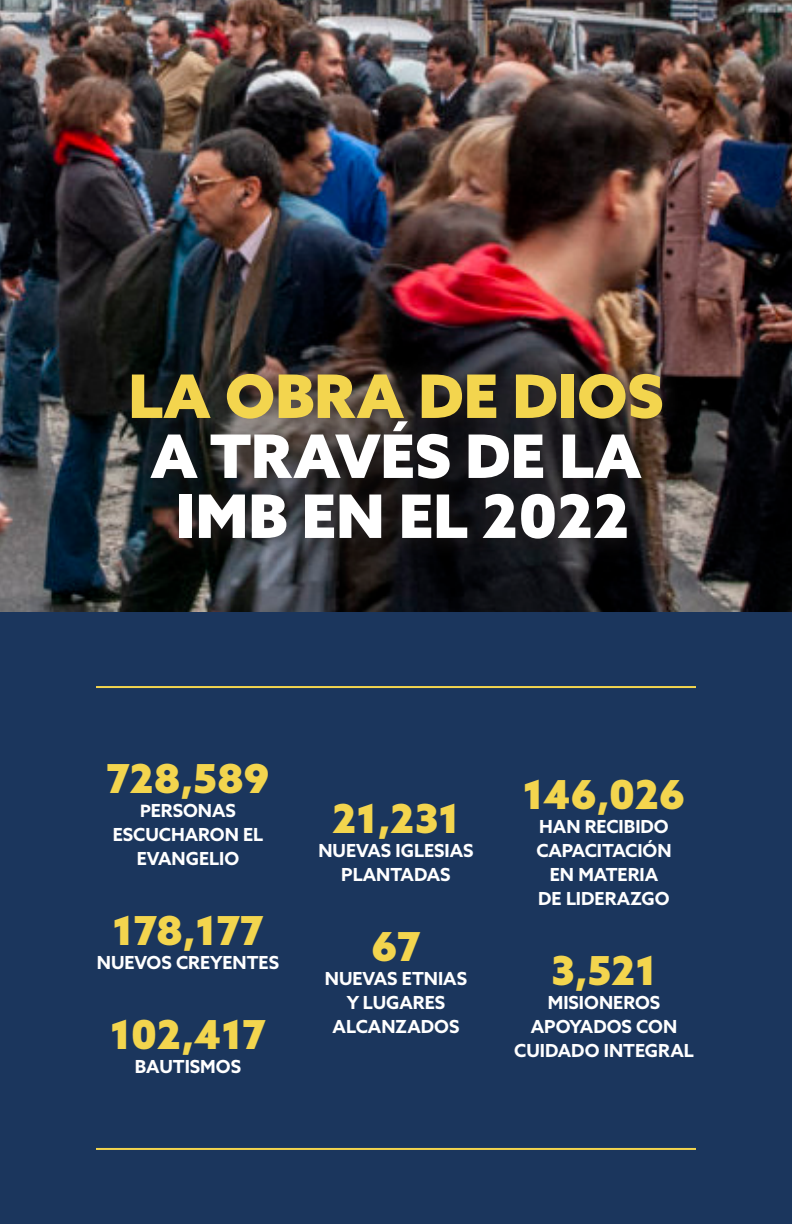
<style>
.page{position:relative;width:792px;height:1224px;background:#fff}
.page>*{position:absolute;margin:0;border:0;box-sizing:border-box;transform-origin:0 0}
.t1{font:900 60px "Azo Sans";color:#fff}
.t2{font:900 60px "Azo Sans";color:#f3d54e}
.t3{font:900 40px "Azo Sans";color:#f3d54e}
.t4{font:700 18px/24px "Azo Sans";color:#fff;text-align:center}
.s1{font-size:17px}
</style>
<div class="page">
<img style="left:0;top:0;width:792px;height:612px">
<div style="left:0;top:612px;width:792px;height:612px;background:#1b365d"></div>
<svg style="left:110px;top:352px;width:574px;height:208px;background:#2b2828"></svg>
<hr style="left:96px;top:686px;width:600px;height:2px;background:#f3d54e">
<hr style="left:96px;top:1148px;width:600px;height:2px;background:#f3d54e">
<p class="t2" style="left:128px;top:356px;width:537px">LA OBRA DE DIOS</p>
<p class="t1" style="left:150px;top:416px;width:493px">A TRAVÉS DE LA</p>
<p class="t1" style="left:176px;top:476px;width:455px">IMB EN EL 2022</p>
<p class="t3" style="left:106px;top:752px;width:165px">728,589</p>
<p class="t4" style="left:140px;top:799px;width:97px"><span class="s1">P</span>ERSONAS</p>
<p class="t4" style="left:113px;top:823px;width:152px">ESCUCHARON EL<br>EVANGELIO</p>
<p class="t3" style="left:113px;top:904px;width:152px">178,177</p>
<p class="t4" style="left:97px;top:951px;width:184px">NUEVOS CREYENTES</p>
<p class="t3" style="left:110px;top:1008px;width:157px">102,417</p>
<p class="t4" style="left:135px;top:1055px;width:108px">BAUTISMOS</p>
<p class="t3" style="left:332px;top:792px;width:129px">21,231</p>
<p class="t4" style="left:318px;top:839px;width:157px">NUEVAS IGLESIAS<br>PLANTADAS</p>
<p class="t3" style="left:372px;top:920px;width:50px">67</p>
<p class="t4" style="left:325px;top:967px;width:144px">NUEVAS ETNIAS</p>
<p class="t4" style="left:347px;top:991px;width:100px">Y LUGARES</p>
<p class="t4" style="left:333px;top:1015px;width:128px">ALCANZADOS</p>
<p class="t3" style="left:523px;top:768px;width:164px">146,026</p>
<p class="t4" style="left:539px;top:815px;width:131px">HAN RECIBIDO</p>
<p class="t4" style="left:536px;top:839px;width:137px">CAPACITACIÓN</p>
<p class="t4" style="left:550px;top:863px;width:110px">EN MATERIA</p>
<p class="t4" style="left:538px;top:887px;width:133px">DE LIDERAZGO</p>
<p class="t3" style="left:551px;top:944px;width:107px">3,521</p>
<p class="t4" style="left:548px;top:991px;width:114px">MISIONEROS</p>
<p class="t4" style="left:514px;top:1015px;width:181px">APOYADOS CON<br>CUIDADO INTEGRAL</p>
</div>
